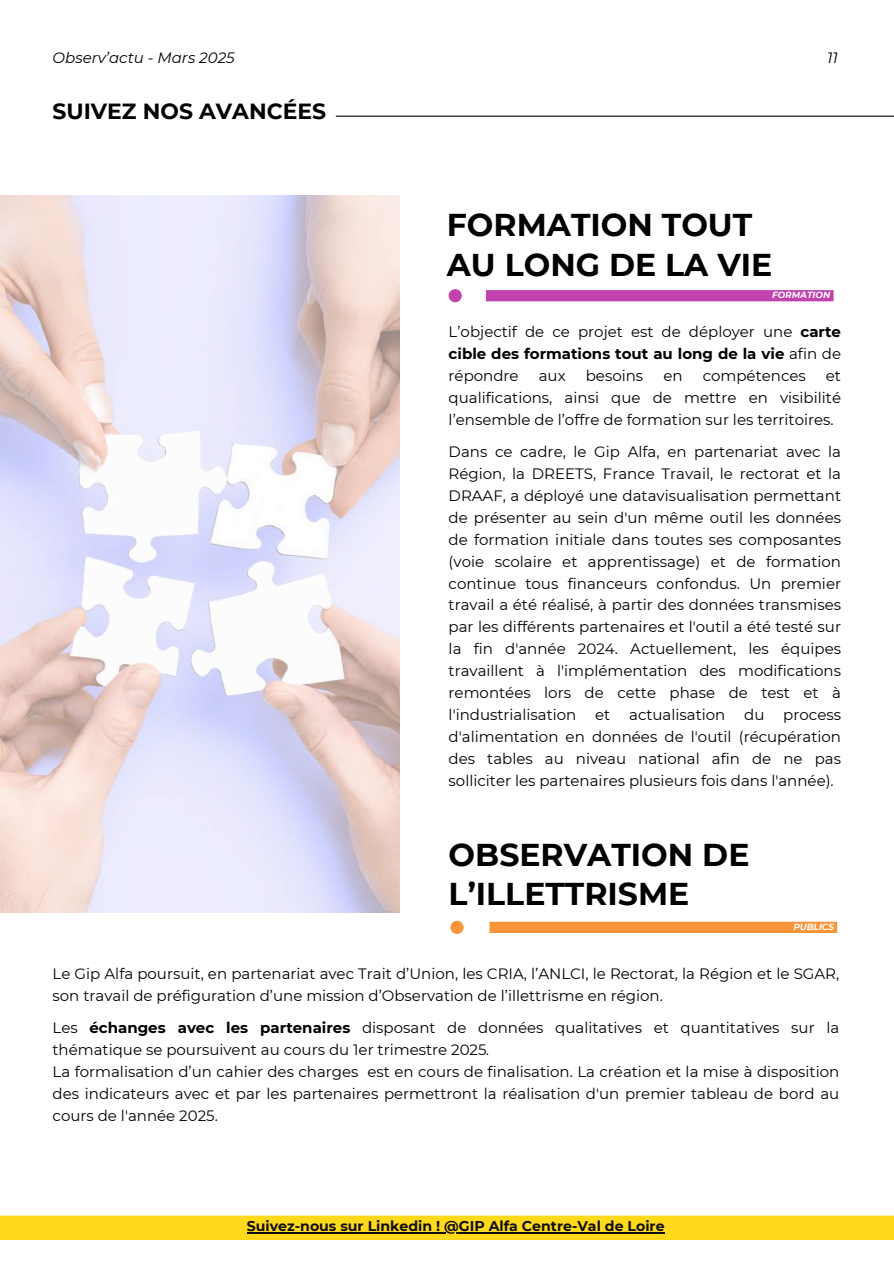
<style>
.page{position:relative;width:894px;height:1264px;background:#fff}
.page>*{position:absolute;margin:0;border:0;box-sizing:border-box;transform-origin:0 0}
.t1{font:700 31.5px/39.3px "Montserrat";color:#000}
.t2{font:700 21.9px "Montserrat";color:#000}
.t3{font:15px/21.9px "Montserrat";color:#000;text-align:justify}
.t4{font:italic 15px "Montserrat";color:#000}
.t5{font:700 14.1px "Montserrat";color:#0f0e0c}
.t6{font:italic 700 8.85px "Montserrat";color:#fff}
.s1{font-weight:700}
.s2{font-style:italic}
</style>
<div class="page">
<img style="left:0;top:195px;width:399px;height:717px">
<div style="left:0;top:1215px;width:893px;height:25px;background:#ffd91a"></div>
<hr style="left:247px;top:1232px;width:417px;height:1px;background:#0f0e0c">
<hr style="left:336px;top:116px;width:557px;height:1px;background:#000">
<div style="left:485px;top:290px;width:348px;height:11px;background:#c243ae"></div>
<div style="left:448px;top:289px;width:13px;height:13px;background:#c243ae;border-radius:50%"></div>
<div style="left:489px;top:921px;width:347px;height:12px;background:#f9943b"></div>
<div style="left:450px;top:920px;width:13px;height:14px;background:#f9943b;border-radius:50%"></div>
<p class="t4" style="left:53px;top:49px;width:184px">Observ’actu - Mars 2025</p>
<p class="t4" style="left:827px;top:49px;width:12px">11</p>
<h2 class="t2" style="left:53px;top:98px;width:275px">SUIVEZ NOS AVANCÉES</h2>
<h1 class="t1" style="left:446px;top:205px;width:327px">FORMATION TOUT<br>AU LONG DE LA VIE</h1>
<p class="t6" style="left:771px;top:290px;width:60px">FORMATION</p>
<p class="t3" style="left:448px;top:321px;width:394px">L’objectif de ce projet est de déployer une <span class="s1">carte cible des formations tout au long de la vie</span> afin de répondre</p>
<p class="t3" style="left:538px;top:364px;width:28px">aux</p>
<p class="t3" style="left:585px;top:364px;width:59px">besoins</p>
<p class="t3" style="left:663px;top:364px;width:21px">en</p>
<p class="t3" style="left:702px;top:364px;width:105px">compétences</p>
<p class="t3" style="left:448px;top:364px;width:394px;text-indent:377px">et qualifications, ainsi que de mettre en visibilité l’ensemble de l’offre de formation sur les territoires.</p>
<p class="t3" style="left:448px;top:441px;width:394px">Dans ce cadre, le Gip Alfa, en partenariat avec la Région, la DREETS, France Travail, le rectorat et la DRAAF, a déployé une datavisualisation permettant de présenter au sein d'un même outil les données de formation initiale dans toutes ses composantes (voie scolaire et apprentissage) et de formation continue tous financeurs confondus. Un premier travail a été réalisé, à partir des données transmises par les différents partenaires et l'outil a été testé sur la fin d'année 2024. Actuellement, les équipes travaillent à l'implémentation des modifications remontées lors de cette phase de test et à l'industrialisation</p>
<p class="t3" style="left:595px;top:703px;width:17px">et</p>
<p class="t3" style="left:629px;top:703px;width:98px">actualisation</p>
<p class="t3" style="left:744px;top:703px;width:22px">du</p>
<p class="t3" style="left:448px;top:703px;width:394px;text-indent:334px">process d'alimentation en données de l'outil (récupération des tables au niveau national afin de ne pas solliciter les partenaires plusieurs fois dans l'année).</p>
<h1 class="t1" style="left:448px;top:835px;width:302px">OBSERVATION DE<br>L’ILLETTRISME</h1>
<p class="t6" style="left:793px;top:921px;width:42px">PUBLICS</p>
<p class="t3" style="left:53px;top:962px;width:788px">Le Gip Alfa poursuit, en partenariat avec Trait d’Union, les CRIA, l’ANLCI, le Rectorat, la Région et le SGAR, son travail de préfiguration d’une mission d’Observation de l’illettrisme en région.</p>
<p class="t3" style="left:53px;top:1017px;width:788px;text-align:left">Les <span class="s1">échanges avec les partenaires</span> disposant de données qualitatives et quantitatives sur la thématique se poursuivent au cours du 1er trimestre 2025<span class="s2">.<br></span>La formalisation d’un cahier des charges est en cours de finalisation. La création et la mise à disposition des indicateurs avec et par les partenaires permettront la réalisation d'un premier tableau de bord au cours de l'année 2025.</p>
<p class="t5" style="left:247px;top:1217px;width:419px">Suivez-nous sur Linkedin ! @GIP Alfa Centre-Val de Loire</p>
</div>
